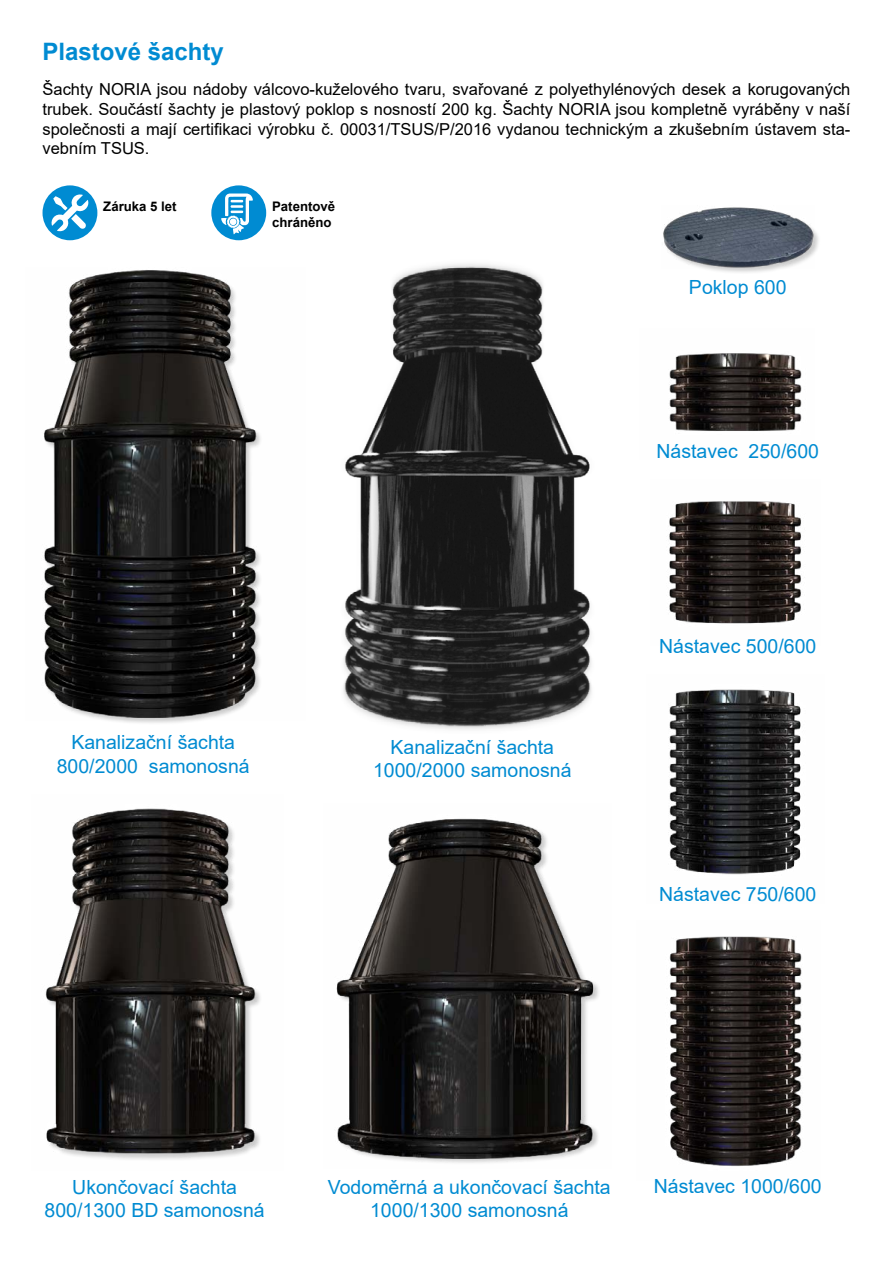
<style>
.page{position:relative;width:893px;height:1263px;background:#fff}
.page>*{position:absolute;margin:0;border:0;box-sizing:border-box;transform-origin:0 0}
.t1{font:700 24px "Arial";color:#008bd2}
.t2{font:19.5px/23.4px "Arial";color:#008bd2;text-align:center}
.chleba{font:16.5px/19.8px "Arial";color:#000;text-align:justify}
.t3{font:700 13.2px "Arial";color:#000}
</style>
<div class="page">
<img style="left:343px;top:264px;width:249px;height:466px">
<img style="left:44px;top:270px;width:217px;height:450px">
<div style="left:664px;top:208px;width:157px;height:67px;background:#000;opacity:.2"></div>
<img style="left:663px;top:207px;width:151px;height:61px">
<img style="left:336px;top:818px;width:263px;height:345px">
<img style="left:45px;top:808px;width:215px;height:352px">
<img style="left:669px;top:353px;width:133px;height:78px">
<img style="left:669px;top:501px;width:132px;height:123px">
<img style="left:668px;top:689px;width:133px;height:186px">
<img style="left:669px;top:936px;width:134px;height:230px">
<svg style="left:43px;top:185px;width:54px;height:55px"></svg>
<div style="left:211px;top:185px;width:55px;height:55px;background:#008bd2;border-radius:50%"></div>
<svg style="left:221px;top:193px;width:32px;height:41px"></svg>
<p class="t1" style="left:43px;top:35px;width:183px">Plastové šachty</p>
<p class="chleba" style="left:43px;top:79px;width:809px">Šachty NORIA jsou nádoby válcovo-kuželového tvaru, svařované z polyethylénových desek a korugovaných trubek. Součástí šachty je plastový poklop s nosností 200 kg. Šachty NORIA jsou kompletně vyráběny v naší společnosti a mají certifikaci výrobku č. 00031/TSUS/P/2016 vydanou technickým a zkušebním ústavem sta&shy;vebním TSUS.</p>
<p class="t3" style="left:103px;top:197px;width:75px">Záruka 5 let</p>
<p class="t3" style="left:272px;top:197px;width:65px">Patentově</p>
<p class="t3" style="left:272px;top:213px;width:61px">chráněno</p>
<p class="t2" style="left:57px;top:731px;width:194px">Kanalizační šachta<br>800/2000 samonosná</p>
<p class="t2" style="left:390px;top:735px;width:165px">Kanalizační šachta</p>
<p class="t2" style="left:373px;top:759px;width:200px">1000/2000 samonosná</p>
<p class="t2" style="left:689px;top:276px;width:99px">Poklop 600</p>
<p class="t2" style="left:656px;top:439px;width:164px">Nástavec 250/600</p>
<p class="t2" style="left:659px;top:635px;width:159px">Nástavec 500/600</p>
<p class="t2" style="left:659px;top:882px;width:159px">Nástavec 750/600</p>
<p class="t2" style="left:45px;top:1175px;width:222px">Ukončovací šachta<br>800/1300 BD samonosná</p>
<p class="t2" style="left:328px;top:1175px;width:284px">Vodoměrná a ukončovací šachta</p>
<p class="t2" style="left:370px;top:1198px;width:200px">1000/1300 samonosná</p>
<p class="t2" style="left:654px;top:1174px;width:170px">Nástavec 1000/600</p>
</div>
